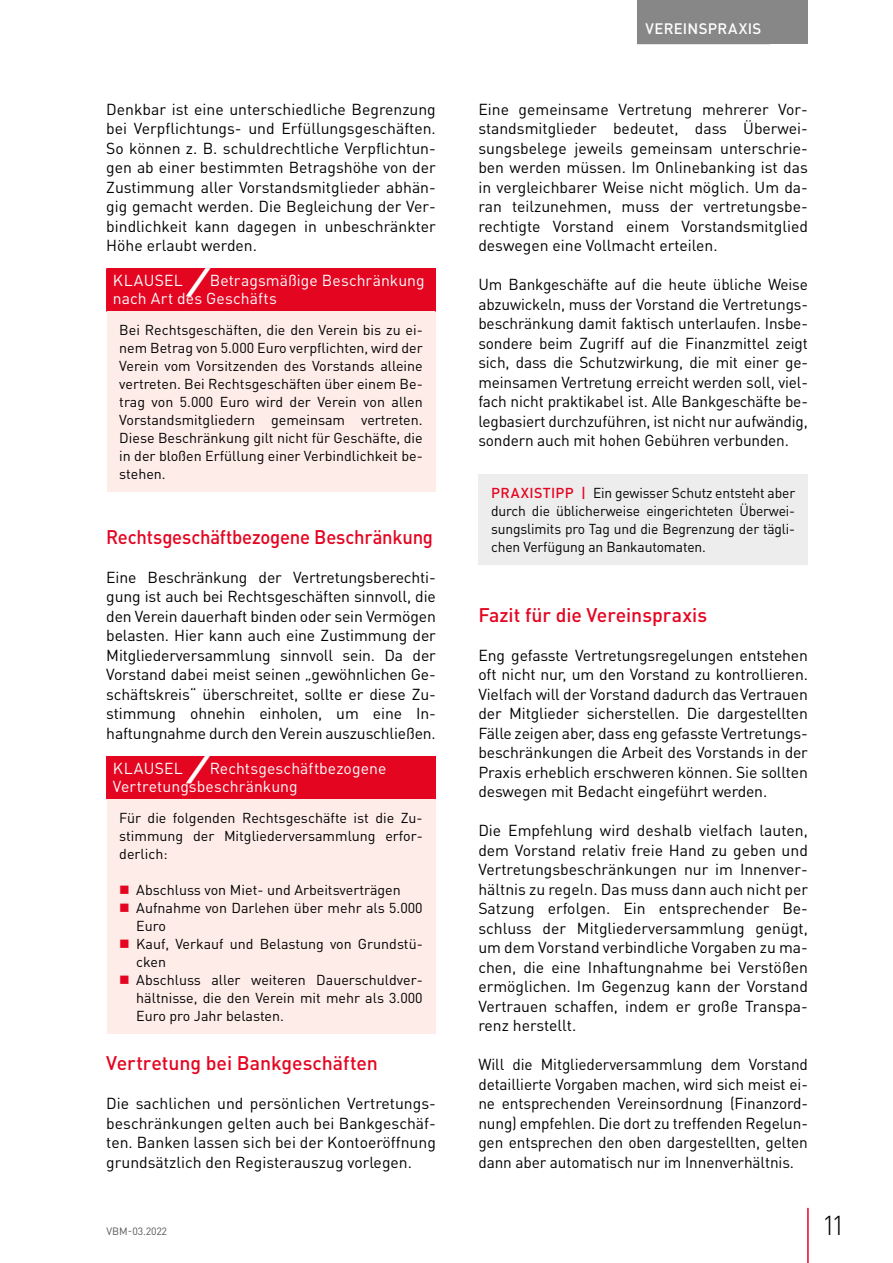
<style>
.page{position:relative;width:893px;height:1263px;background:#fff}
.page>*{position:absolute;margin:0;border:0;box-sizing:border-box;transform-origin:0 0}
.t1{font:300 27px "DIN Pro";color:#000}
.t2{font:500 19.5px "DIN Pro";letter-spacing:-.005em;color:#e40521}
.t3{font:500 19.5px "DIN Pro";letter-spacing:-.005em;color:#e40521;scale:.95 1}
.t4{font:15.75px/19.5px "DIN Pro";letter-spacing:-.01em;color:#000;text-align:justify}
.t5{font:15.75px/18px "DIN Pro";letter-spacing:.005em;color:#fff}
.t6{font:500 15px "DIN Pro";letter-spacing:.02em;color:#fff}
.t7{font:14.25px/18px "DIN Pro";color:#000;text-align:justify}
.t8{font:500 14.25px "DIN Pro";letter-spacing:.05em;color:#e40521}
.t9{font:10.5px "DIN Pro";color:#575756}
.s1{font-weight:900;font-style:italic;font-size:33px}
.s2{font-weight:500;color:#e40521}
</style>
<div class="page">
<div style="left:762px;top:0;width:46px;height:44px;background:#878787"></div>
<hr style="left:807px;top:1208px;width:2px;height:55px;background:#e40521">
<div style="left:637px;top:0;width:133px;height:44px;background:#878787"></div>
<div style="left:107px;top:268px;width:328px;height:44px;background:#e40521"></div>
<div style="left:107px;top:312px;width:328px;height:180px;background:#fdece7"></div>
<hr style="left:106px;top:268px;width:1px;height:44px;background:#e40521">
<hr style="left:435px;top:268px;width:1px;height:44px;background:#e40521">
<div style="left:107px;top:756px;width:328px;height:43px;background:#e40521"></div>
<div style="left:107px;top:799px;width:328px;height:234px;background:#fdece7"></div>
<hr style="left:106px;top:756px;width:1px;height:43px;background:#e40521">
<hr style="left:435px;top:756px;width:1px;height:43px;background:#e40521">
<div style="left:478px;top:474px;width:330px;height:91px;background:#ededed"></div>
<p class="t4" style="left:106px;top:99px;width:331px">Denkbar ist eine unterschiedliche Begrenzung bei Verpflichtungs- und Erfüllungsgeschäften.<br>So können z. B. schuldrechtliche Verpflichtun&shy;gen ab einer bestimmten Betragshöhe von der Zustimmung aller Vorstandsmitglieder abhän&shy;gig gemacht werden. Die Begleichung der Ver&shy;bindlichkeit kann dagegen in unbeschränkter Höhe erlaubt werden.</p>
<p class="t5" style="left:113px;top:271px;width:313px">KLAUSEL <span class="s1">/</span>Betragsmäßige Beschränkung nach Art des Geschäfts</p>
<p class="t7" style="left:119px;top:320px;width:305px">Bei Rechtsgeschäften, die den Verein bis zu ei&shy;nem Betrag von 5.000 Euro verpflichten, wird der Verein vom Vorsitzenden des Vorstands alleine vertreten. Bei Rechtsgeschäften über einem Be&shy;trag von 5.000 Euro wird der Verein von allen Vorstandsmitgliedern gemeinsam vertreten.<br>Diese Beschränkung gilt nicht für Geschäfte, die in der bloßen Erfüllung einer Verbindlichkeit be&shy;stehen.</p>
<p class="t3" style="left:106px;top:524px;width:346px">Rechtsgeschäftbezogene Beschränkung</p>
<p class="t4" style="left:106px;top:567px;width:331px">Eine Beschränkung der Vertretungsberechti&shy;gung ist auch bei Rechtsgeschäften sinnvoll, die den Verein dauerhaft binden oder sein Vermögen belasten. Hier kann auch eine Zustimmung der Mitgliederversammlung sinnvoll sein. Da der Vorstand dabei meist seinen „gewöhnlichen Ge&shy;schäftskreis“ überschreitet, sollte er diese Zu&shy;stimmung ohnehin einholen, um eine In&shy;haftungnahme durch den Verein auszuschließen.</p>
<p class="t5" style="left:113px;top:758px;width:275px">KLAUSEL <span class="s1">/</span>Rechtsgeschäftbezogene<br>Vertretungsbeschränkung</p>
<p class="t7" style="left:119px;top:808px;width:305px">Für die folgenden Rechtsgeschäfte ist die Zu&shy;stimmung der Mitgliederversammlung erfor&shy;derlich:</p>
<p class="t7" style="left:136px;top:880px;width:288px;text-align:left">Abschluss von Miet- und Arbeitsverträgen<br>Aufnahme von Darlehen über mehr als 5.000<br>Euro<br>Kauf, Verkauf und Belastung von Grundstü&shy;cken<br>Abschluss aller weiteren Dauerschuldver&shy;hältnisse, die den Verein mit mehr als 3.000<br>Euro pro Jahr belasten.</p>
<p class="t2" style="left:106px;top:1050px;width:273px">Vertretung bei Bankgeschäften</p>
<p class="t4" style="left:106px;top:1093px;width:331px">Die sachlichen und persönlichen Vertretungs&shy;beschränkungen gelten auch bei Bankgeschäf&shy;ten. Banken lassen sich bei der Kontoeröffnung grundsätzlich den Registerauszug vorlegen.</p>
<p class="t6" style="left:645px;top:18px;width:82px">Verei nspraxi</p>
<p class="t6" style="left:753px;top:18px;width:10px">s</p>
<p class="t4" style="left:478px;top:99px;width:331px">Eine gemeinsame Vertretung mehrerer Vor&shy;standsmitglieder bedeutet, dass Überwei&shy;sungsbelege jeweils gemeinsam unterschrie&shy;ben werden müssen. Im Onlinebanking ist das in vergleichbarer Weise nicht möglich. Um da&shy;ran teilzunehmen, muss der vertretungsbe&shy;rechtigte Vorstand einem Vorstandsmitglied deswegen eine Vollmacht erteilen.</p>
<p class="t4" style="left:478px;top:274px;width:331px">Um Bankgeschäfte auf die heute übliche Weise abzuwickeln, muss der Vorstand die Vertretungs&shy;beschränkung damit faktisch unterlaufen. Insbe&shy;sondere beim Zugriff auf die Finanzmittel zeigt sich, dass die Schutzwirkung, die mit einer ge&shy;meinsamen Vertretung erreicht werden soll, viel&shy;fach nicht praktikabel ist. Alle Bankgeschäfte be&shy;legbasiert durchzuführen, ist nicht nur aufwändig, sondern auch mit hohen Gebühren verbunden.</p>
<p class="t7" style="left:491px;top:483px;width:306px;text-indent:90px"><span class="s2">|</span> Ein gewisser Schutz entsteht aber durch die üblicherweise eingerichteten Überwei&shy;sungslimits pro Tag und die Begrenzung der tägli&shy;chen Verfügung an Bankautomaten.</p>
<p class="t8" style="left:491px;top:483px;width:72px">PRAXISTIPP</p>
<p class="t2" style="left:478px;top:602px;width:230px">Fazit für die Vereinspraxis</p>
<p class="t4" style="left:478px;top:645px;width:331px">Eng gefasste Vertretungsregelungen entstehen oft nicht nur, um den Vorstand zu kontrollieren.<br>Vielfach will der Vorstand dadurch das Vertrauen der Mitglieder sicherstellen. Die dargestellten Fälle zeigen aber, dass eng gefasste Vertretungs&shy;beschränkungen die Arbeit des Vorstands in der Praxis erheblich erschweren können. Sie sollten deswegen mit Bedacht eingeführt werden.</p>
<p class="t4" style="left:478px;top:820px;width:331px">Die Empfehlung wird deshalb vielfach lauten, dem Vorstand relativ freie Hand zu geben und Vertretungsbeschränkungen nur im Innenver&shy;hältnis zu regeln. Das muss dann auch nicht per Satzung erfolgen. Ein entsprechender Be&shy;schluss der Mitgliederversammlung genügt, um dem Vorstand verbindliche Vorgaben zu ma&shy;chen, die eine Inhaftungnahme bei Verstößen ermöglichen. Im Gegenzug kann der Vorstand Vertrauen schaffen, indem er große Transpa&shy;renz herstellt.</p>
<p class="t4" style="left:478px;top:1054px;width:331px">Will die Mitgliederversammlung dem Vorstand detaillierte Vorgaben machen, wird sich meist ei&shy;ne entsprechenden Vereinsordnung (Finanzord&shy;nung) empfehlen. Die dort zu treffenden Regelun&shy;gen entsprechen den oben dargestellten, gelten dann aber automatisch nur im Innenverhältnis.</p>
<p class="t9" style="left:106px;top:1224px;width:62px">VBM-03.2022</p>
<h1 class="t1" style="left:824px;top:1207px;width:20px">11</h1>
</div>
